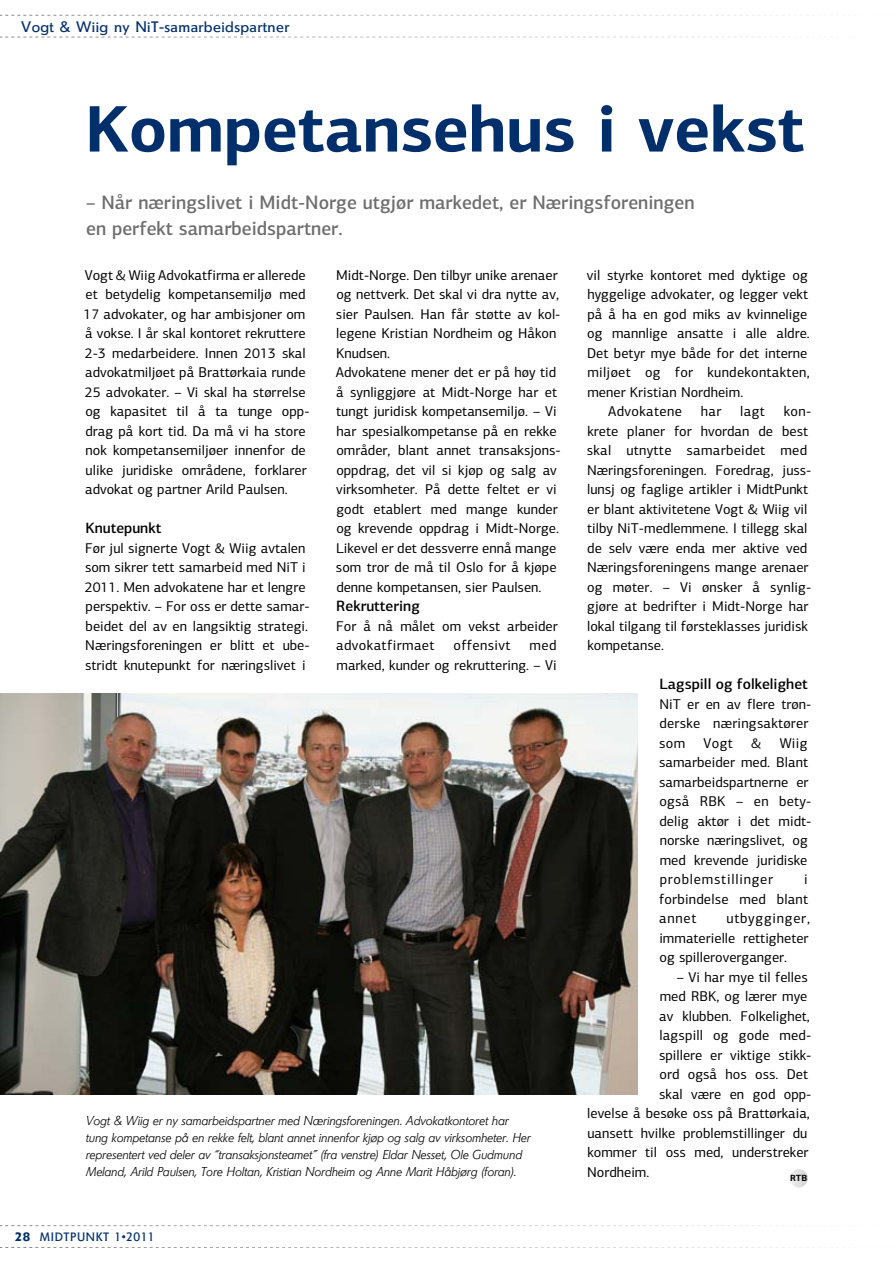
<style>
.page{position:relative;width:893px;height:1263px;background:#fff}
.page>*{position:absolute;margin:0;border:0;box-sizing:border-box;transform-origin:0 0}
.t1{font:700 66px "PF Centro Sans Pro";color:#002f6c}
.t2{font:500 19.5px/25.5px "PF Centro Sans Pro";color:#6e6e6e}
.t3{font:500 15px "PF Centro Sans Pro";color:#000}
.t4{font:15px "Agora BQ";letter-spacing:.025em;color:#002f6c}
.t5{font:14.25px/19.5px "PF Centro Sans Pro";color:#000}
.t6{font:14.25px "PF Centro Sans Pro";letter-spacing:.02em;color:#000}
.t7{font:14.25px "PF Centro Sans Pro";letter-spacing:.025em;color:#000}
.t8{font:14.25px "PF Centro Sans Pro";letter-spacing:.03em;color:#000}
.t9{font:italic 300 12.75px/17.2px "Agora BQ";color:#000}
.t10{font:12px "Agora BQ";letter-spacing:.05em;color:#002f6c}
.t11{font:700 9px "PF Centro Sans Pro";color:#000}
.s1{font-weight:500}
</style>
<div class="page">
<svg style="left:0;top:15px;width:790px;height:1px"></svg>
<svg style="left:0;top:37px;width:748px;height:1px"></svg>
<img style="left:0;top:693px;width:638px;height:401px">
<svg style="left:789px;top:1169px;width:19px;height:18px"></svg>
<svg style="left:0;top:1225px;width:801px;height:1px"></svg>
<svg style="left:0;top:1247px;width:814px;height:1px"></svg>
<p class="t4" style="left:21px;top:17px;width:270px">Vogt &amp; Wiig ny NiT-samarbeidspartner</p>
<h1 class="t1" style="left:85px;top:87px;width:721px">Kompetansehus i vekst</h1>
<h2 class="t2" style="left:86px;top:190px;width:610px">– Når næringslivet i Midt-Norge utgjør markedet, er Næringsforeningen en perfekt samarbeidspartner.</h2>
<p class="t5" style="left:84px;top:265px;width:228px">Vogt &amp; Wiig Advokatfirma er allerede et betydelig kompetansemiljø med 17 advokater, og har ambisjoner om å vokse. I år skal kontoret rekruttere 2-3 medarbeidere. Innen 2013 skal advokatmiljøet på Brattørkaia runde 25 advokater. – Vi skal ha størrelse og kapasitet til å ta tunge opp&shy;drag på kort tid. Da må vi ha store nok kompetansemiljøer innenfor de ulike juridiske områdene, forklarer advokat og partner Arild Paulsen.</p>
<p class="t3" style="left:85px;top:519px;width:77px">Knutepunkt</p>
<p class="t5" style="left:85px;top:538px;width:226px">Før jul signerte Vogt &amp; Wiig avtalen som sikrer tett samarbeid med NiT i 2011. Men advokatene har et lengre perspektiv. – For oss er dette samar&shy;beidet del av en langsiktig strategi.<br>Næringsforeningen er blitt et ube&shy;stridt knutepunkt for næringslivet i</p>
<p class="t5" style="left:336px;top:265px;width:226px">Midt-Norge. Den tilbyr unike arenaer og nettverk. Det skal vi dra nytte av, sier Paulsen. Han får støtte av kol&shy;legene Kristian Nordheim og Håkon Knudsen.<br>Advokatene mener det er på høy tid å synliggjøre at Midt-Norge har et tungt juridisk kompetansemiljø. – Vi har spesialkompetanse på en rekke områder, blant annet transaksjons&shy;oppdrag, det vil si kjøp og salg av virksomheter. På dette feltet er vi godt etablert med mange kunder og krevende oppdrag i Midt-Norge.<br>Likevel er det dessverre ennå mange som tror de må til Oslo for å kjøpe denne kompetansen, sier Paulsen.</p>
<p class="t3" style="left:336px;top:597px;width:85px">Rekruttering</p>
<p class="t5" style="left:336px;top:616px;width:223px">For å nå målet om vekst arbeider advokatfirmaet</p>
<p class="t5" style="left:587px;top:265px;width:222px">vil styrke kontoret med dyktige og</p>
<p class="t5" style="left:587px;top:285px;width:222px">hyggelige advokater, og legger vekt</p>
<p class="t5" style="left:587px;top:304px;width:221px">på å ha en god miks av kvinnelige</p>
<p class="t5" style="left:587px;top:324px;width:224px">og mannlige ansatte i alle aldre.</p>
<p class="t5" style="left:587px;top:343px;width:222px">Det betyr mye både for det interne</p>
<p class="t6" style="left:587px;top:364px;width:224px">miljøet og for kundekontakten,</p>
<p class="t5" style="left:587px;top:382px;width:157px">mener Kristian Nordheim.</p>
<p class="t7" style="left:608px;top:403px;width:76px">Advokatene</p>
<p class="t5" style="left:701px;top:401px;width:22px">har</p>
<p class="t5" style="left:740px;top:401px;width:26px">lagt</p>
<p class="t5" style="left:587px;top:401px;width:226px;text-indent:197px">kon&shy;krete planer for hvordan de best skal utnytte samarbeidet med<br>Næringsforeningen. Foredrag, juss&shy;lunsj og faglige artikler i MidtPunkt er blant aktivitetene Vogt &amp; Wiig vil tilby NiT-medlemmene. I tillegg skal de selv være enda mer aktive ved<br>Næringsforeningens mange arenaer og møter. – Vi ønsker å synlig&shy;gjøre at bedrifter i Midt-Norge har lokal tilgang til førsteklasses juridisk kompetanse.</p>
<p class="t3" style="left:659px;top:675px;width:150px">Lagspill og folkelighet</p>
<p class="t5" style="left:659px;top:694px;width:154px">NiT er en av flere trøn&shy;derske næringsaktører som</p>
<p class="t8" style="left:453px;top:637px;width:59px">offensivt</p>
<p class="t5" style="left:337px;top:636px;width:222px;text-align:right">med<br>marked, kunder og rekruttering. – Vi</p>
<p class="t5" style="left:703px;top:733px;width:31px">Vogt</p>
<p class="t5" style="left:751px;top:733px;width:12px">&amp;</p>
<p class="t5" style="left:659px;top:733px;width:154px;text-indent:121px">Wiig samarbeider med. Blant samarbeidspartnerne er også RBK – en bety&shy;delig aktør i det midt&shy;norske næringslivet, og med krevende juridiske problemstillinger</p>
<p class="t5" style="left:659px;top:869px;width:151px;text-align:justify;text-indent:145px">i forbindelse med blant annet</p>
<p class="t5" style="left:659px;top:908px;width:152px;text-align:justify;text-indent:67px">utbygginger, immaterielle rettigheter og spilleroverganger.</p>
<p class="t5" style="left:677px;top:967px;width:132px">– Vi har mye til felles</p>
<p class="t5" style="left:660px;top:986px;width:149px">med RBK, og lærer mye</p>
<p class="t5" style="left:659px;top:1006px;width:152px">av klubben. Folkelighet,</p>
<p class="t5" style="left:659px;top:1025px;width:153px">lagspill og gode med-</p>
<p class="t5" style="left:659px;top:1045px;width:154px">spillere er viktige stikk-</p>
<p class="t5" style="left:660px;top:1064px;width:150px">ord også hos oss. Det</p>
<p class="t5" style="left:659px;top:1084px;width:154px">skal være en god opp-</p>
<p class="t5" style="left:587px;top:1103px;width:224px">levelse å besøke oss på Brattørkaia,</p>
<p class="t5" style="left:587px;top:1123px;width:221px">uansett hvilke problemstillinger du</p>
<p class="t5" style="left:587px;top:1142px;width:223px">kommer til oss med, understreker</p>
<p class="t5" style="left:587px;top:1162px;width:64px">Nordheim.</p>
<p class="t9" style="left:86px;top:1111px;width:446px">Vogt &amp; Wiig er ny samarbeidspartner med Næringsforeningen. Advokatkontoret har tung kompetanse på en rekke felt, blant annet innenfor kjøp og salg av virksomheter. Her representert ved deler av “transaksjonsteamet” (fra venstre) Eldar Nesset, Ole Gudmund Meland, Arild Paulsen, Tore Holtan, Kristian Nordheim og Anne Marit Håbjørg (foran).</p>
<p class="t11" style="left:790px;top:1173px;width:19px">RTB</p>
<p class="t10" style="left:15px;top:1229px;width:141px"><span class="s1">28</span> Midtpunkt 1•2011</p>
</div>
